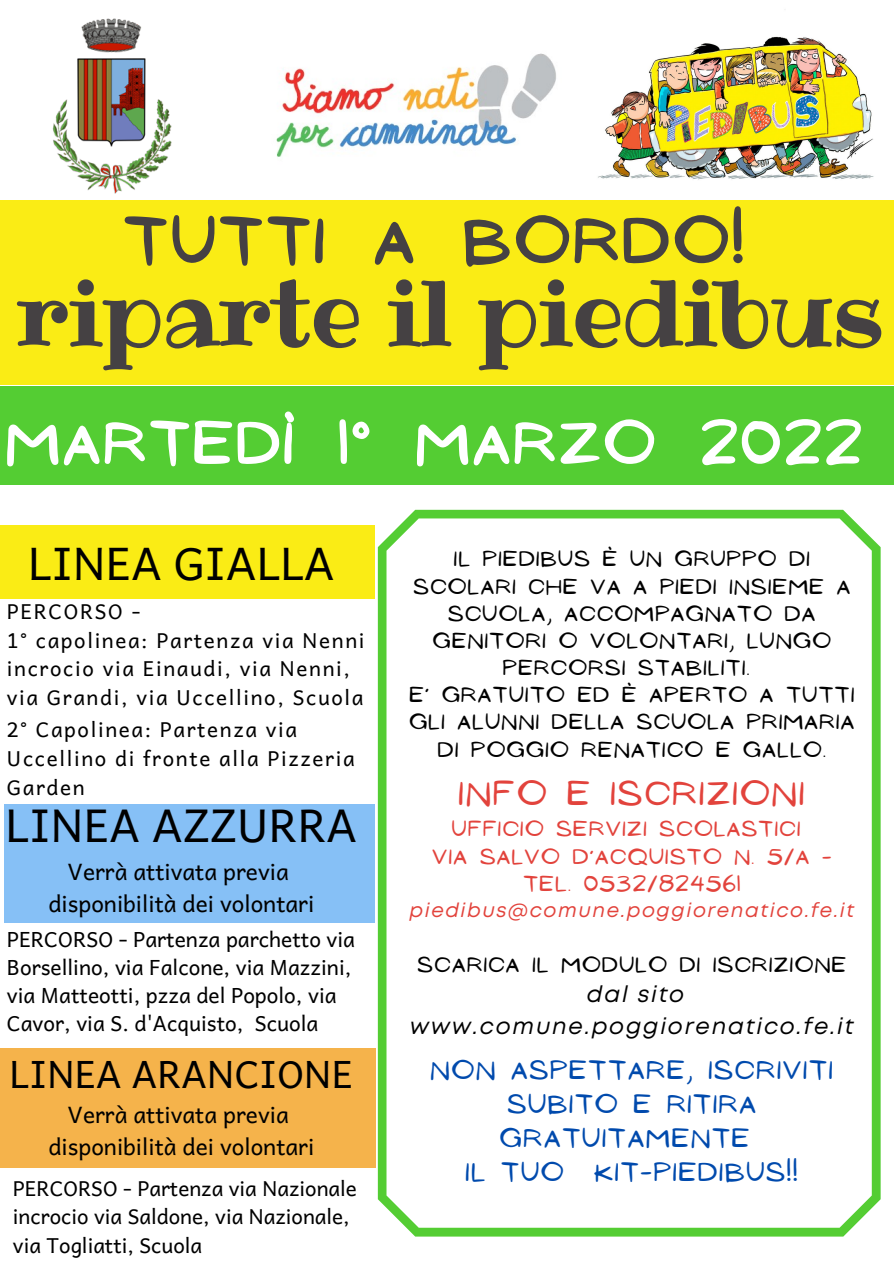
<style>
.page{position:relative;width:894px;height:1264px;background:#fff}
.page>*{position:absolute;margin:0;border:0;box-sizing:border-box;transform-origin:0 0}
.t1{font:92.4px "Ribeye";letter-spacing:-.02em;color:#454143}
.t2{font:58.35px "NF Ananias Bold";letter-spacing:.08em;color:#454143}
.t3{font:54px "NF Ananias Bold";letter-spacing:.08em;color:#fff}
.t4{font:45.15px "Andika";color:#000}
.t5{font:44.85px "Andika";color:#000}
.t6{font:37.65px "Andika";color:#000}
.t7{font:31.5px "NF Ananias Regular";letter-spacing:.08em;color:#e2433c}
.t8{font:24.3px/33.8px "NF Ananias Regular";letter-spacing:.08em;color:#004aad;text-align:center}
.t9{font:italic 22.8px/31.5px "Mont";letter-spacing:.08em;color:#000;text-align:center}
.t10{font:22.65px "Andika";color:#000}
.t11{font:20.85px/28.2px "Andika";color:#000}
.t12{font:20.55px/28.7px "Andika";letter-spacing:.08em;color:#000}
.t13{font:20.55px/28.5px "Andika";color:#000}
.t14{font:19.8px/27.2px "NF Ananias Regular";letter-spacing:.08em;color:#000;text-align:center}
.t15{font:19.8px "NF Ananias Regular";letter-spacing:.08em;color:#e2433c}
.t16{font:italic 19.8px "Mont";letter-spacing:.08em;color:#e2433c}
</style>
<div class="page">
<img style="left:276px;top:53px;width:280px;height:104px">
<img style="left:598px;top:36px;width:276px;height:144px">
<img style="left:52px;top:18px;width:120px;height:176px">
<div style="left:0;top:200px;width:893px;height:185px;background:#faec15"></div>
<div style="left:0;top:386px;width:893px;height:98px;background:#54cd33"></div>
<svg style="left:378px;top:510px;width:502px;height:726px"></svg>
<div style="left:0;top:525px;width:374px;height:73px;background:#faec15"></div>
<div style="left:4px;top:804px;width:371px;height:118px;background:#86c0f6"></div>
<div style="left:0;top:1048px;width:375px;height:120px;background:#f5b34b"></div>
<p class="t2" style="left:124px;top:208px;width:620px">TUTTI A BORDO!</p>
<p class="t1" style="left:15px;top:249px;width:871px">riparte il piedibus</p>
<p class="t3" style="left:6px;top:413px;width:855px">MARTEDÌ 1° MARZO 2022</p>
<p class="t5" style="left:28px;top:525px;width:308px">LINEA GIALLA</p>
<p class="t12" style="left:7px;top:596px;width:135px">PERCORSO -</p>
<p class="t12" style="left:7px;top:625px;width:359px">1° capolinea: Partenza via Nenni incrocio via Einaudi, via Nenni, via Grandi, via Uccellino, Scuola</p>
<p class="t12" style="left:7px;top:714px;width:349px">2° Capolinea: Partenza via<br>Uccellino di fronte alla Pizzeria<br>Garden</p>
<p class="t4" style="left:6px;top:786px;width:353px">LINEA AZZURRA</p>
<p class="t10" style="left:68px;top:852px;width:222px">Verrà attivata previa</p>
<p class="t10" style="left:48px;top:884px;width:267px">disponibilità dei volontari</p>
<p class="t11" style="left:7px;top:924px;width:349px">PERCORSO - Partenza parchetto via Borsellino, via Falcone, via Mazzini, via Matteotti, pzza del Popolo, via Cavor, via S. d'Acquisto, Scuola</p>
<p class="t6" style="left:10px;top:1042px;width:345px">LINEA ARANCIONE</p>
<p class="t10" style="left:68px;top:1095px;width:222px">Verrà attivata previa</p>
<p class="t10" style="left:48px;top:1126px;width:267px">disponibilità dei volontari</p>
<p class="t13" style="left:13px;top:1172px;width:345px">PERCORSO - Partenza via Nazionale incrocio via Saldone, via Nazionale, via Togliatti, Scuola</p>
<p class="t14" style="left:413px;top:546px;width:438px">IL PIEDIBUS È UN GRUPPO DI<br>SCOLARI CHE VA A PIEDI INSIEME A<br>SCUOLA, ACCOMPAGNATO DA<br>GENITORI O VOLONTARI, LUNGO<br>PERCORSI STABILITI.</p>
<p class="t14" style="left:409px;top:682px;width:446px">E’ GRATUITO ED È APERTO A TUTTI<br>GLI ALUNNI DELLA SCUOLA PRIMARIA<br>DI POGGIO RENATICO E GALLO.</p>
<p class="t7" style="left:458px;top:775px;width:347px">INFO E ISCRIZIONI</p>
<p class="t15" style="left:452px;top:818px;width:350px">UFFICIO SERVIZI SCOLASTICI</p>
<p class="t15" style="left:432px;top:845px;width:400px">VIA SALVO D’ACQUISTO N. 5/A -</p>
<p class="t15" style="left:523px;top:872px;width:218px">TEL. 0532/824561</p>
<p class="t16" style="left:409px;top:902px;width:446px">piedibus@comune.poggiorenatico.fe.it</p>
<p class="t14" style="left:417px;top:951px;width:430px">SCARICA IL MODULO DI ISCRIZIONE</p>
<p class="t9" style="left:409px;top:980px;width:445px">dal sito www.comune.poggiorenatico.fe.it</p>
<p class="t8" style="left:430px;top:1053px;width:404px">NON ASPETTARE, ISCRIVITI<br>SUBITO E RITIRA<br>GRATUITAMENTE</p>
<p class="t8" style="left:465px;top:1155px;width:333px">IL TUO KIT-PIEDIBUS!!</p>
</div>
